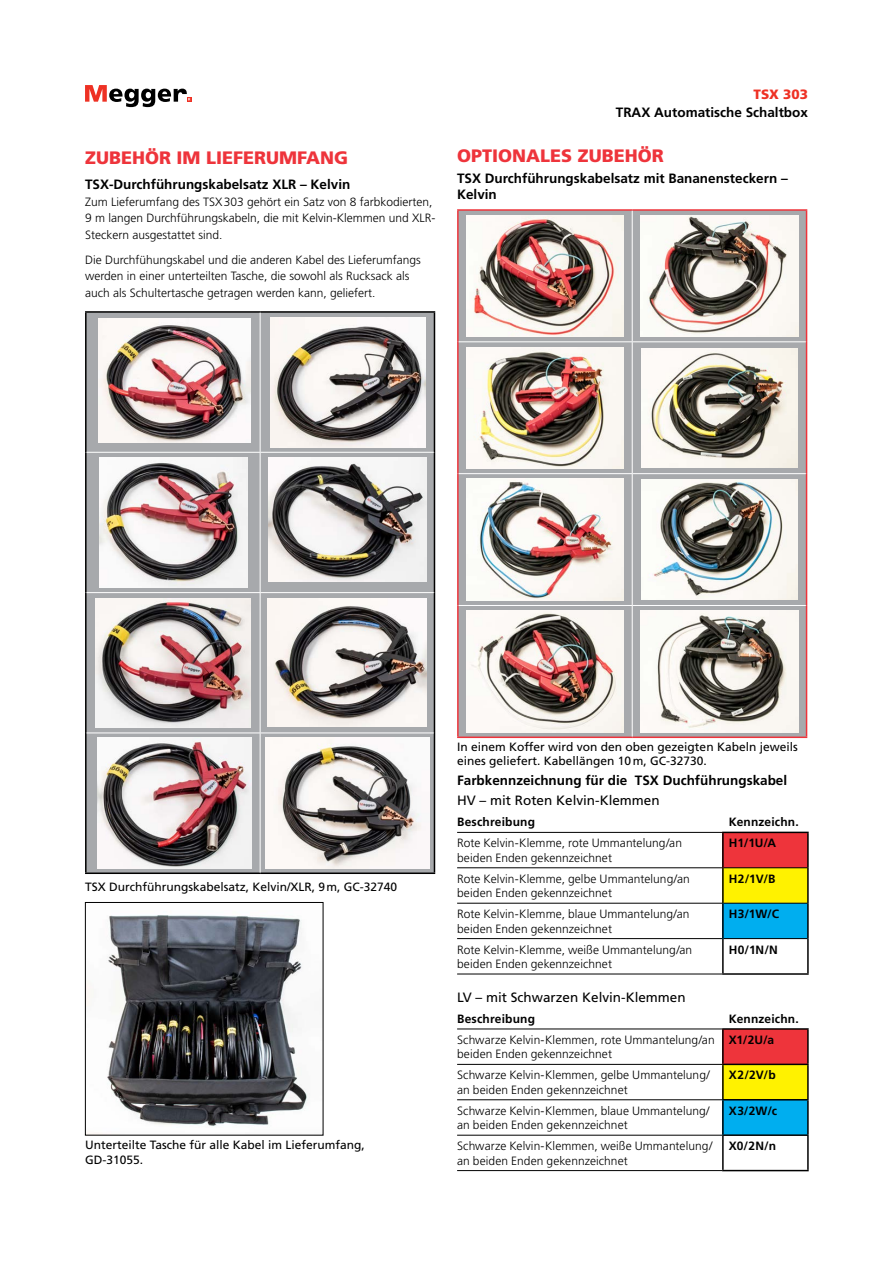
<style>
.page{position:relative;width:893px;height:1263px;background:#fff}
.page>*{position:absolute;margin:0;border:0;box-sizing:border-box;transform-origin:0 0}
.t1{font:900 18px "Frutiger LT Std";color:#ee343b}
.t2{font:700 13.5px/16.2px "Frutiger LT Std";color:#000}
.t3{font:13.5px "Frutiger LT Std";color:#000}
.t4{font:900 13.5px "Frutiger LT Std";color:#ee3124}
.t5{font:300 12px/14.4px "Frutiger LT Std";color:#000}
.t6{font:12px/14.4px "Frutiger LT Std";color:#000}
.t7{font:700 12px "Frutiger LT Std";letter-spacing:.015em;color:#000}
</style>
<div class="page">
<svg style="left:85px;top:85px;width:106px;height:22px"></svg>
<svg style="left:87px;top:313px;width:347px;height:559px;background:#acadb0"></svg>
<hr style="left:85px;top:311px;width:175px;height:2px;background:#000">
<hr style="left:85px;top:313px;width:2px;height:139px;background:#000">
<hr style="left:260px;top:311px;width:175px;height:2px;background:#000">
<hr style="left:434px;top:313px;width:1px;height:139px;background:#000">
<hr style="left:85px;top:452px;width:2px;height:141px;background:#000">
<hr style="left:434px;top:452px;width:1px;height:141px;background:#000">
<hr style="left:85px;top:593px;width:2px;height:140px;background:#000">
<hr style="left:434px;top:593px;width:1px;height:140px;background:#000">
<hr style="left:85px;top:733px;width:2px;height:139px;background:#000">
<hr style="left:434px;top:733px;width:1px;height:139px;background:#000">
<hr style="left:85px;top:872px;width:175px;height:2px;background:#000">
<hr style="left:260px;top:872px;width:175px;height:2px;background:#000">
<hr style="left:260px;top:313px;width:1px;height:139px;background:#fff">
<hr style="left:87px;top:452px;width:173px;height:1px;background:#fff">
<hr style="left:260px;top:452px;width:174px;height:1px;background:#fff">
<hr style="left:260px;top:453px;width:1px;height:139px;background:#fff">
<hr style="left:87px;top:592px;width:173px;height:1px;background:#fff">
<hr style="left:260px;top:592px;width:174px;height:1px;background:#fff">
<hr style="left:260px;top:593px;width:1px;height:139px;background:#fff">
<hr style="left:87px;top:732px;width:173px;height:1px;background:#fff">
<hr style="left:260px;top:732px;width:174px;height:1px;background:#fff">
<hr style="left:260px;top:733px;width:1px;height:139px;background:#fff">
<img style="left:98px;top:318px;width:152px;height:125px">
<img style="left:270px;top:317px;width:155px;height:130px">
<img style="left:100px;top:458px;width:148px;height:129px">
<img style="left:269px;top:458px;width:158px;height:123px">
<img style="left:96px;top:598px;width:154px;height:129px">
<img style="left:268px;top:599px;width:159px;height:127px">
<img style="left:97px;top:737px;width:154px;height:132px">
<img style="left:265px;top:737px;width:164px;height:132px">
<img style="left:87px;top:915px;width:223px;height:212px">
<div style="left:85px;top:902px;width:238px;height:233px;border:1px solid #000"></div>
<svg style="left:459px;top:211px;width:347px;height:525px;background:#b0b1b3"></svg>
<hr style="left:457px;top:209px;width:175px;height:2px;background:#ee343b">
<hr style="left:457px;top:211px;width:2px;height:131px;background:#ee343b">
<hr style="left:632px;top:209px;width:175px;height:2px;background:#ee343b">
<hr style="left:806px;top:211px;width:1px;height:131px;background:#ee343b">
<hr style="left:457px;top:342px;width:2px;height:132px;background:#ee343b">
<hr style="left:806px;top:342px;width:1px;height:132px;background:#ee343b">
<hr style="left:457px;top:474px;width:2px;height:131px;background:#ee343b">
<hr style="left:806px;top:474px;width:1px;height:131px;background:#ee343b">
<hr style="left:457px;top:605px;width:2px;height:131px;background:#ee343b">
<hr style="left:806px;top:605px;width:1px;height:131px;background:#ee343b">
<hr style="left:457px;top:736px;width:175px;height:2px;background:#ee343b">
<hr style="left:632px;top:736px;width:175px;height:2px;background:#ee343b">
<hr style="left:632px;top:211px;width:1px;height:130px;background:#fff">
<hr style="left:459px;top:341px;width:173px;height:1px;background:#fff">
<hr style="left:632px;top:341px;width:174px;height:1px;background:#fff">
<hr style="left:632px;top:342px;width:1px;height:131px;background:#fff">
<hr style="left:459px;top:473px;width:173px;height:1px;background:#fff">
<hr style="left:632px;top:473px;width:174px;height:1px;background:#fff">
<hr style="left:632px;top:474px;width:1px;height:131px;background:#fff">
<hr style="left:459px;top:605px;width:173px;height:1px;background:#fff">
<hr style="left:632px;top:605px;width:174px;height:1px;background:#fff">
<hr style="left:632px;top:606px;width:1px;height:130px;background:#fff">
<img style="left:467px;top:215px;width:156px;height:121px">
<img style="left:641px;top:215px;width:157px;height:121px">
<img style="left:467px;top:347px;width:156px;height:121px">
<img style="left:641px;top:348px;width:157px;height:119px">
<img style="left:466px;top:478px;width:158px;height:122px">
<img style="left:641px;top:480px;width:157px;height:119px">
<img style="left:467px;top:611px;width:156px;height:121px">
<img style="left:641px;top:610px;width:157px;height:122px">
<div style="left:723px;top:832px;width:85px;height:36px;background:#ee343b"></div>
<div style="left:723px;top:868px;width:85px;height:35px;background:#fff200"></div>
<div style="left:723px;top:903px;width:85px;height:35px;background:#00aeef"></div>
<hr style="left:457px;top:832px;width:265px;height:1px;background:#000">
<hr style="left:457px;top:867px;width:265px;height:1px;background:#000">
<hr style="left:724px;top:867px;width:83px;height:1px;background:#000">
<hr style="left:457px;top:903px;width:265px;height:1px;background:#000">
<hr style="left:724px;top:903px;width:83px;height:1px;background:#000">
<hr style="left:457px;top:938px;width:265px;height:1px;background:#000">
<hr style="left:724px;top:938px;width:83px;height:1px;background:#000">
<hr style="left:457px;top:974px;width:265px;height:1px;background:#000">
<hr style="left:722px;top:832px;width:87px;height:1px;background:#000">
<hr style="left:722px;top:833px;width:2px;height:35px;background:#000">
<hr style="left:807px;top:833px;width:2px;height:35px;background:#000">
<hr style="left:722px;top:868px;width:2px;height:35px;background:#000">
<hr style="left:807px;top:868px;width:2px;height:35px;background:#000">
<hr style="left:722px;top:903px;width:2px;height:35px;background:#000">
<hr style="left:807px;top:903px;width:2px;height:35px;background:#000">
<hr style="left:722px;top:938px;width:2px;height:35px;background:#000">
<hr style="left:807px;top:938px;width:2px;height:35px;background:#000">
<hr style="left:722px;top:973px;width:87px;height:2px;background:#000">
<div style="left:723px;top:1029px;width:85px;height:35px;background:#ee343b"></div>
<div style="left:723px;top:1064px;width:85px;height:36px;background:#fff200"></div>
<div style="left:723px;top:1100px;width:85px;height:35px;background:#00aeef"></div>
<hr style="left:457px;top:1028px;width:265px;height:1px;background:#000">
<hr style="left:457px;top:1064px;width:265px;height:1px;background:#000">
<hr style="left:457px;top:1099px;width:265px;height:1px;background:#000">
<hr style="left:457px;top:1135px;width:265px;height:1px;background:#000">
<hr style="left:457px;top:1170px;width:265px;height:1px;background:#000">
<hr style="left:722px;top:1028px;width:87px;height:2px;background:#000">
<hr style="left:722px;top:1030px;width:2px;height:33px;background:#000">
<hr style="left:807px;top:1030px;width:2px;height:33px;background:#000">
<hr style="left:722px;top:1063px;width:87px;height:2px;background:#000">
<hr style="left:722px;top:1065px;width:2px;height:34px;background:#000">
<hr style="left:807px;top:1065px;width:2px;height:34px;background:#000">
<hr style="left:722px;top:1099px;width:87px;height:1px;background:#000">
<hr style="left:722px;top:1100px;width:2px;height:34px;background:#000">
<hr style="left:807px;top:1100px;width:2px;height:34px;background:#000">
<hr style="left:722px;top:1134px;width:87px;height:2px;background:#000">
<hr style="left:722px;top:1136px;width:2px;height:34px;background:#000">
<hr style="left:807px;top:1136px;width:2px;height:34px;background:#000">
<hr style="left:722px;top:1170px;width:87px;height:1px;background:#000">
<h1 class="t1" style="left:85px;top:147px;width:265px">ZUBEHÖR IM LIEFERUMFANG</h1>
<p class="t2" style="left:85px;top:176px;width:267px">TSX-Durchführungskabelsatz XLR – Kelvin</p>
<p class="t5" style="left:85px;top:193px;width:352px;line-height:16.5px">Zum Lieferumfang des TSX303 gehört ein Satz von 8 farbkodierten,<br>9 m langen Durchführungskabeln, die mit Kelvin-Klemmen und XLR-<br>Steckern ausgestattet sind.</p>
<p class="t5" style="left:85px;top:251px;width:337px;line-height:16.5px">Die Durchfühungskabel und die anderen Kabel des Lieferumfangs werden in einer unterteilten Tasche, die sowohl als Rucksack als auch als Schultertasche getragen werden kann, geliefert.</p>
<p class="t4" style="left:753px;top:86px;width:56px">TSX 303</p>
<p class="t2" style="left:616px;top:104px;width:194px">TRAX Automatische Schaltbox</p>
<h1 class="t1" style="left:457px;top:145px;width:208px">OPTIONALES ZUBEHÖR</h1>
<p class="t2" style="left:457px;top:170px;width:332px">TSX Durchführungskabelsatz mit Bananensteckern –<br>Kelvin</p>
<p class="t6" style="left:85px;top:880px;width:314px">TSX Durchführungskabelsatz, Kelvin/XLR, 9m, GC-32740</p>
<p class="t6" style="left:85px;top:1138px;width:281px">Unterteilte Tasche für alle Kabel im Lieferumfang,<br>GD-31055.</p>
<p class="t6" style="left:457px;top:739px;width:342px">In einem Koffer wird von den oben gezeigten Kabeln jeweils eines geliefert. Kabellängen 10m, GC-32730.</p>
<p class="t2" style="left:457px;top:772px;width:332px">Farbkennzeichnung für die TSX Duchführungskabel</p>
<p class="t3" style="left:457px;top:793px;width:204px">HV – mit Roten Kelvin-Klemmen</p>
<p class="t7" style="left:457px;top:815px;width:79px">Beschreibung</p>
<p class="t7" style="left:729px;top:815px;width:71px">Kennzeichn.</p>
<p class="t5" style="left:457px;top:836px;width:226px">Rote Kelvin-Klemme, rote Ummantelung/an beiden Enden gekennzeichnet</p>
<p class="t7" style="left:729px;top:836px;width:49px">H1/1U/A</p>
<p class="t5" style="left:457px;top:872px;width:234px">Rote Kelvin-Klemme, gelbe Ummantelung/an beiden Enden gekennzeichnet</p>
<p class="t7" style="left:729px;top:871px;width:48px">H2/1V/B</p>
<p class="t5" style="left:457px;top:907px;width:234px">Rote Kelvin-Klemme, blaue Ummantelung/an beiden Enden gekennzeichnet</p>
<p class="t7" style="left:729px;top:907px;width:52px">H3/1W/C</p>
<p class="t5" style="left:457px;top:942px;width:237px">Rote Kelvin-Klemme, weiße Ummantelung/an beiden Enden gekennzeichnet</p>
<p class="t7" style="left:729px;top:942px;width:51px">H0/1N/N</p>
<p class="t3" style="left:457px;top:989px;width:230px">LV – mit Schwarzen Kelvin-Klemmen</p>
<p class="t7" style="left:457px;top:1012px;width:79px">Beschreibung</p>
<p class="t7" style="left:729px;top:1012px;width:71px">Kennzeichn.</p>
<p class="t5" style="left:457px;top:1033px;width:259px">Schwarze Kelvin-Klemmen, rote Ummantelung/an beiden Enden gekennzeichnet</p>
<p class="t7" style="left:729px;top:1033px;width:47px">X1/2U/a</p>
<p class="t5" style="left:457px;top:1068px;width:254px">Schwarze Kelvin-Klemmen, gelbe Ummantelung/ an beiden Enden gekennzeichnet</p>
<p class="t7" style="left:729px;top:1068px;width:48px">X2/2V/b</p>
<p class="t5" style="left:457px;top:1103px;width:254px">Schwarze Kelvin-Klemmen, blaue Ummantelung/ an beiden Enden gekennzeichnet</p>
<p class="t7" style="left:729px;top:1103px;width:50px">X3/2W/c</p>
<p class="t5" style="left:457px;top:1139px;width:257px">Schwarze Kelvin-Klemmen, weiße Ummantelung/ an beiden Enden gekennzeichnet</p>
<p class="t7" style="left:729px;top:1139px;width:49px">X0/2N/n</p>
</div>
